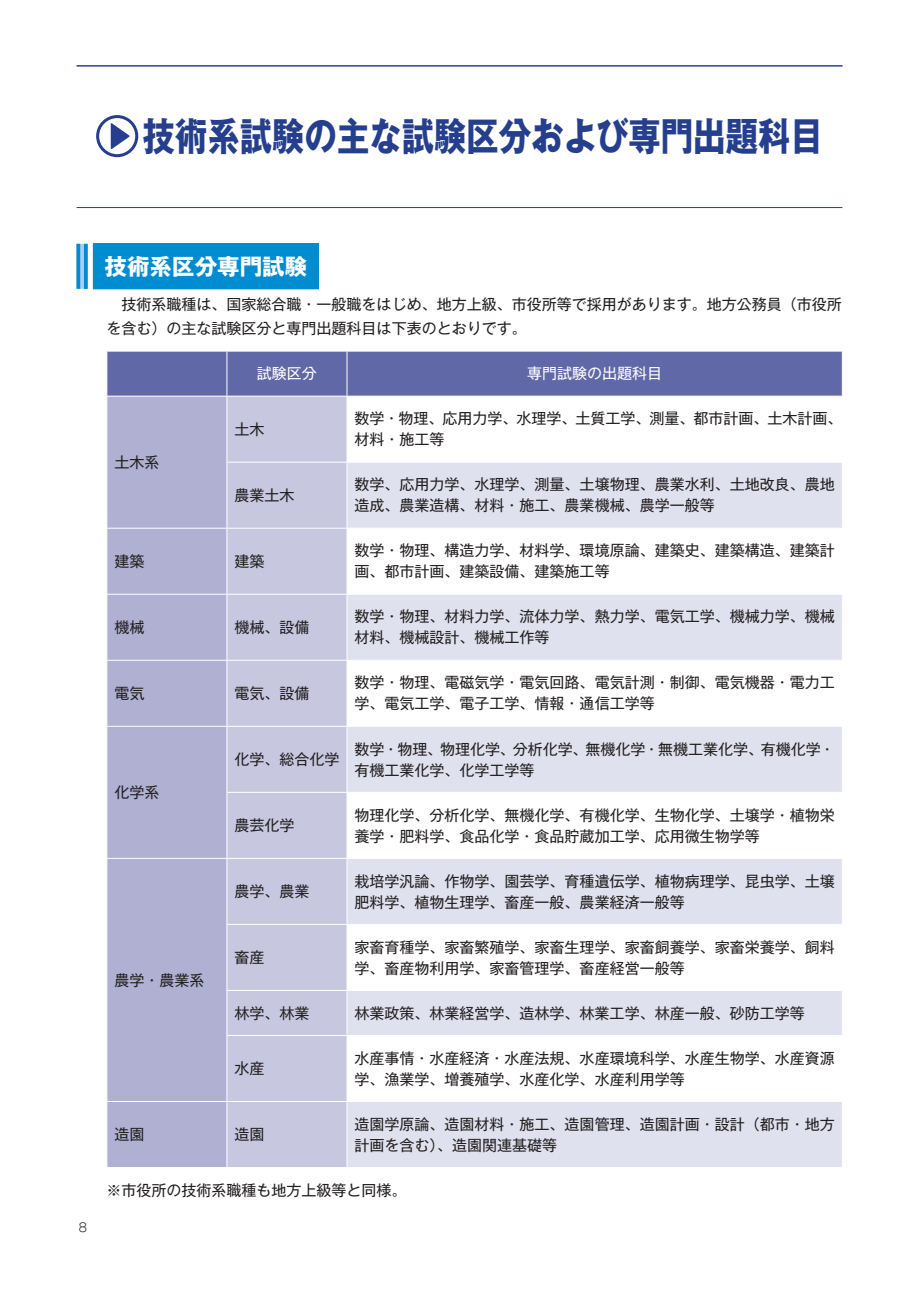
<style>
.page{position:relative;width:919px;height:1289px;background:#fff}
.page>*{position:absolute;margin:0;border:0;box-sizing:border-box;transform-origin:0 0}
.t1{font:700 39px "Gothic MB101 Pr 5";color:#253f8e;scale:.83 1}
.t2{font:700 22.5px "Gothic MB101 Pr 5";color:#fff}
.t3{font:15px/21px "Gothic MB101 Pr 5";color:#231f20}
.t4{font:15px "Gothic MB101 Pr 5";color:#fff}
.t5{font:300 12px "Gothic MB101 Pr 5";color:#231f20}
</style>
<div class="page">
<svg style="left:98px;top:117px;width:39px;height:39px"></svg>
<div style="left:96px;top:115px;width:42px;height:42px;border:3px solid #253f8e;border-radius:50%"></div>
<svg style="left:111px;top:123px;width:19px;height:26px"></svg>
<hr style="left:77px;top:207px;width:765px;height:1px;background:#253f8e">
<hr style="left:77px;top:65px;width:765px;height:1px;background:#253f8e">
<div style="left:93px;top:244px;width:225px;height:45px;background:#008cd0"></div>
<svg style="left:80px;top:244px;width:4px;height:45px"></svg>
<hr style="left:93px;top:243px;width:226px;height:1px;background:#008cd0">
<hr style="left:318px;top:244px;width:1px;height:44px;background:#008cd0">
<hr style="left:93px;top:288px;width:226px;height:1px;background:#008cd0">
<svg style="left:76px;top:244px;width:4px;height:45px"></svg>
<svg style="left:84px;top:244px;width:4px;height:45px"></svg>
<div style="left:107px;top:352px;width:734px;height:44px;background:#6168a7"></div>
<div style="left:107px;top:397px;width:119px;height:770px;background:#afb0d2"></div>
<div style="left:227px;top:397px;width:119px;height:770px;background:#c7c7e0"></div>
<svg style="left:347px;top:463px;width:494px;height:704px;fill:#e0e1ee"></svg>
<hr style="left:226px;top:351px;width:1px;height:45px;background:#fff">
<hr style="left:346px;top:351px;width:1px;height:45px;background:#fff">
<hr style="left:226px;top:462px;width:121px;height:1px;background:#fff">
<hr style="left:106px;top:528px;width:121px;height:1px;background:#fff">
<hr style="left:227px;top:528px;width:120px;height:1px;background:#fff">
<hr style="left:347px;top:528px;width:495px;height:1px;background:#fff">
<hr style="left:106px;top:594px;width:121px;height:1px;background:#fff">
<hr style="left:227px;top:594px;width:120px;height:1px;background:#fff">
<hr style="left:347px;top:594px;width:495px;height:1px;background:#fff">
<hr style="left:106px;top:660px;width:121px;height:1px;background:#fff">
<hr style="left:227px;top:660px;width:120px;height:1px;background:#fff">
<hr style="left:347px;top:660px;width:495px;height:1px;background:#fff">
<hr style="left:106px;top:726px;width:121px;height:1px;background:#fff">
<hr style="left:227px;top:726px;width:120px;height:1px;background:#fff">
<hr style="left:347px;top:726px;width:495px;height:1px;background:#fff">
<hr style="left:226px;top:792px;width:121px;height:1px;background:#fff">
<hr style="left:347px;top:792px;width:495px;height:1px;background:#fff">
<hr style="left:106px;top:858px;width:121px;height:1px;background:#fff">
<hr style="left:227px;top:858px;width:120px;height:1px;background:#fff">
<hr style="left:347px;top:858px;width:495px;height:1px;background:#fff">
<hr style="left:226px;top:924px;width:121px;height:1px;background:#fff">
<hr style="left:347px;top:924px;width:495px;height:1px;background:#fff">
<hr style="left:226px;top:990px;width:121px;height:1px;background:#fff">
<hr style="left:347px;top:990px;width:495px;height:1px;background:#fff">
<hr style="left:226px;top:1035px;width:121px;height:1px;background:#fff">
<hr style="left:347px;top:1035px;width:495px;height:1px;background:#fff">
<hr style="left:106px;top:1101px;width:121px;height:1px;background:#fff">
<hr style="left:227px;top:1101px;width:120px;height:1px;background:#fff">
<hr style="left:347px;top:1101px;width:495px;height:1px;background:#fff">
<h1 class="t1" style="left:143px;top:104px;width:821px">技術系試験の主な試験区分および専門出題科目</h1>
<p class="t5" style="left:79px;top:1217px;width:10px">8</p>
<h2 class="t2" style="left:105px;top:247px;width:204px">技術系区分専門試験</h2>
<p class="t3" style="left:106px;top:291px;width:737px;line-height:24px;text-indent:15px">技術系職種は、国家総合職・一般職をはじめ、地方上級、市役所等で採用があります。地方公務員（市役所を含む）の主な試験区分と専門出題科目は下表のとおりです。</p>
<p class="t4" style="left:257px;top:361px;width:61px">試験区分</p>
<p class="t4" style="left:527px;top:361px;width:136px">専門試験の出題科目</p>
<p class="t3" style="left:114px;top:450px;width:46px">土木系</p>
<p class="t3" style="left:234px;top:417px;width:31px">土木</p>
<p class="t3" style="left:354px;top:407px;width:489px">数学・物理、応用力学、水理学、土質工学、測量、都市計画、土木計画、材料・施工等</p>
<p class="t3" style="left:234px;top:483px;width:61px">農業土木</p>
<p class="t3" style="left:354px;top:473px;width:481px">数学、応用力学、水理学、測量、土壌物理、農業水利、土地改良、農地造成、農業造構、材料・施工、農業機械、農学一般等</p>
<p class="t3" style="left:114px;top:549px;width:31px">建築</p>
<p class="t3" style="left:234px;top:549px;width:31px">建築</p>
<p class="t3" style="left:354px;top:539px;width:481px">数学・物理、構造力学、材料学、環境原論、建築史、建築構造、建築計画、都市計画、建築設備、建築施工等</p>
<p class="t3" style="left:114px;top:615px;width:31px">機械</p>
<p class="t3" style="left:234px;top:615px;width:76px">機械、設備</p>
<p class="t3" style="left:354px;top:605px;width:481px">数学・物理、材料力学、流体力学、熱力学、電気工学、機械力学、機械材料、機械設計、機械工作等</p>
<p class="t3" style="left:114px;top:681px;width:31px">電気</p>
<p class="t3" style="left:234px;top:681px;width:76px">電気、設備</p>
<p class="t3" style="left:354px;top:671px;width:481px">数学・物理、電磁気学・電気回路、電気計測・制御、電気機器・電力工学、電気工学、電子工学、情報・通信工学等</p>
<p class="t3" style="left:114px;top:780px;width:46px">化学系</p>
<p class="t3" style="left:114px;top:968px;width:91px">農学・農業系</p>
<p class="t3" style="left:234px;top:747px;width:106px">化学、総合化学</p>
<p class="t3" style="left:354px;top:737px;width:482px">数学・物理、物理化学、分析化学、無機化学・無機工業化学、有機化学・有機工業化学、化学工学等</p>
<p class="t3" style="left:234px;top:813px;width:61px">農芸化学</p>
<p class="t3" style="left:354px;top:803px;width:481px">物理化学、分析化学、無機化学、有機化学、生物化学、土壌学・植物栄養学・肥料学、食品化学・食品貯蔵加工学、応用微生物学等</p>
<p class="t3" style="left:234px;top:879px;width:76px">農学、農業</p>
<p class="t3" style="left:354px;top:869px;width:481px">栽培学汎論、作物学、園芸学、育種遺伝学、植物病理学、昆虫学、土壌肥料学、植物生理学、畜産一般、農業経済一般等</p>
<p class="t3" style="left:234px;top:945px;width:31px">畜産</p>
<p class="t3" style="left:354px;top:935px;width:481px">家畜育種学、家畜繁殖学、家畜生理学、家畜飼養学、家畜栄養学、飼料学、畜産物利用学、家畜管理学、畜産経営一般等</p>
<p class="t3" style="left:234px;top:1001px;width:76px">林学、林業</p>
<p class="t3" style="left:354px;top:1001px;width:452px">林業政策、林業経営学、造林学、林業工学、林産一般、砂防工学等</p>
<p class="t3" style="left:234px;top:1056px;width:31px">水産</p>
<p class="t3" style="left:354px;top:1046px;width:481px">水産事情・水産経済・水産法規、水産環境科学、水産生物学、水産資源学、漁業学、増養殖学、水産化学、水産利用学等</p>
<p class="t3" style="left:114px;top:1122px;width:31px">造園</p>
<p class="t3" style="left:234px;top:1122px;width:31px">造園</p>
<p class="t3" style="left:354px;top:1112px;width:481px">造園学原論、造園材料・施工、造園管理、造園計画・設計（都市・地方計画を含む）、造園関連基礎等</p>
<p class="t3" style="left:106px;top:1178px;width:301px">※市役所の技術系職種も地方上級等と同様。</p>
</div>
